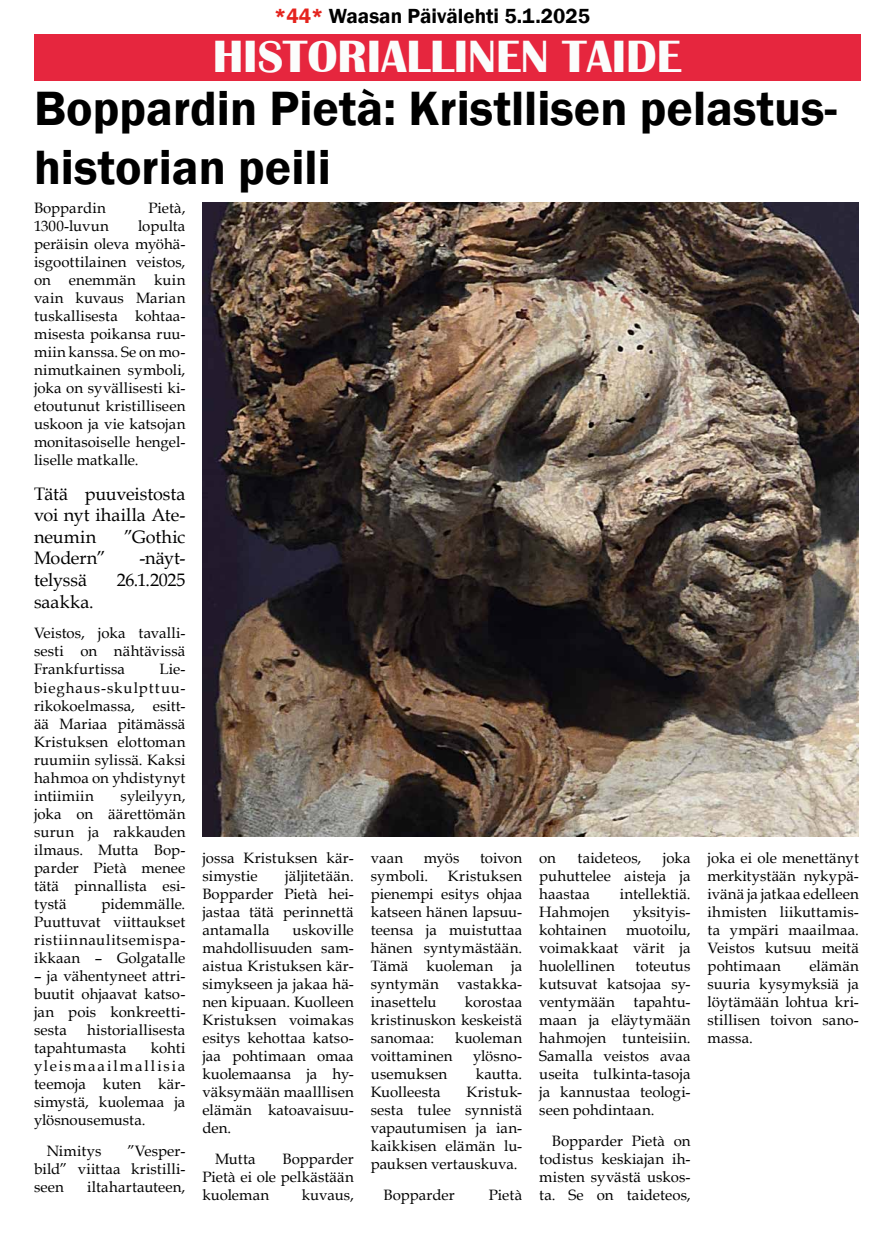
<style>
.page{position:relative;width:893px;height:1234px;background:#fff}
.page>*{position:absolute;margin:0;border:0;box-sizing:border-box;transform-origin:0 0}
.t1{font:600 49.5px/59.4px "Franklin Gothic";color:#000}
.t2{font:700 46.5px "Britannic";color:#fbfdfc}
.t3{font:600 21px "Franklin Gothic";color:#000}
.t4{font:18px/21.6px "Book Antiqua";letter-spacing:-.005em;color:#000;text-align:justify}
.t5{font:15px/18px "Book Antiqua";letter-spacing:.01em;color:#000;text-align:justify}
.s1{color:#e5231d}
</style>
<div class="page">
<div style="left:34px;top:34px;width:826px;height:47px;background:#e6263e"></div>
<img style="left:202px;top:202px;width:657px;height:634px">
<h3 class="t3" style="left:274px;top:3px;width:317px"><span class="s1">*44*</span> Waasan Päivälehti 5.1.2025</h3>
<h2 class="t2" style="left:213px;top:30px;width:470px">HISTORIALLINEN TAIDE</h2>
<h1 class="t1" style="left:34px;top:79px;width:805px">Boppardin Pietà: Kristllisen pelastus&shy;historian peili</h1>
<p class="t5" style="left:34px;top:198px;width:73px">Boppardin</p>
<p class="t5" style="left:148px;top:198px;width:39px">Pietà,</p>
<p class="t5" style="left:34px;top:216px;width:76px">1300-luvun</p>
<p class="t5" style="left:34px;top:216px;width:153px;text-indent:104px">lopulta peräisin oleva myöhä&shy;isgoottilainen veistos, on enemmän kuin vain kuvaus Marian tuskallisesta kohtaa&shy;misesta poikansa ruu&shy;miin kanssa. Se on mo&shy;nimutkainen symboli, joka on syvällisesti ki&shy;etoutunut kristilliseen uskoon ja vie katsojan monitasoiselle hengel&shy;liselle matkalle.</p>
<p class="t4" style="left:34px;top:482px;width:153px">Tätä puuveistosta voi nyt ihailla Ate&shy;neumin</p>
<p class="t4" style="left:124px;top:525px;width:63px">”Gothic</p>
<p class="t4" style="left:34px;top:547px;width:73px">Modern”</p>
<p class="t4" style="left:139px;top:547px;width:47px">-näyt-</p>
<p class="t4" style="left:34px;top:568px;width:55px">telyssä</p>
<p class="t4" style="left:117px;top:568px;width:70px">26.1.2025</p>
<p class="t4" style="left:34px;top:590px;width:61px">saakka.</p>
<p class="t5" style="left:34px;top:624px;width:153px">Veistos, joka tavalli&shy;sesti on nähtävissä Frankfurtissa</p>
<p class="t5" style="left:34px;top:660px;width:153px;text-indent:126px">Lie&shy;bieghaus-skulpttuu&shy;rikokoelmassa, esitt&shy;ää Mariaa pitämässä Kristuksen elottoman ruumiin sylissä. Kaksi hahmoa on yhdistynyt intiimiin</p>
<p class="t5" style="left:34px;top:786px;width:153px;text-indent:87px">syleilyyn, joka on äärettömän surun ja rakkauden ilmaus. Mutta Bop&shy;parder Pietà menee tätä pinnallista esi&shy;tystä</p>
<p class="t5" style="left:34px;top:894px;width:153px;text-indent:68px">pidemmälle.<br>Puuttuvat viittaukset ristiinnaulitsemispa&shy;ikkaan – Golgatalle</p>
<p class="t5" style="left:34px;top:966px;width:153px">– ja vähentyneet attri&shy;buutit ohjaavat katso&shy;jan pois konkreetti&shy;sesta</p>
<p class="t5" style="left:34px;top:1020px;width:153px;text-indent:53px">historiallisesta tapahtumasta</p>
<p class="t5" style="left:34px;top:1038px;width:153px;text-indent:117px">kohti yleismaailmallisia teemoja kuten kär&shy;simystä, kuolemaa ja ylösnousemusta.</p>
<p class="t5" style="left:47px;top:1140px;width:56px">Nimitys</p>
<p class="t5" style="left:34px;top:1140px;width:153px;text-indent:94px">”Vesper&shy;bild” viittaa kristilli&shy;seen</p>
<p class="t5" style="left:87px;top:1176px;width:100px">iltahartauteen,</p>
<p class="t5" style="left:202px;top:848px;width:153px">jossa Kristuksen kär&shy;simystie</p>
<p class="t5" style="left:202px;top:866px;width:153px;text-indent:83px">jäljitetään.<br>Bopparder Pietà hei&shy;jastaa tätä perinnettä antamalla</p>
<p class="t5" style="left:202px;top:920px;width:153px;text-indent:90px">uskoville mahdollisuuden sam&shy;aistua Kristuksen kär&shy;simykseen ja jakaa hä&shy;nen kipuaan. Kuolleen Kristuksen voimakas esitys kehottaa katso&shy;jaa pohtimaan omaa kuolemaansa ja hy&shy;väksymään maalllisen elämän katoavaisuu&shy;den.</p>
<p class="t5" style="left:215px;top:1148px;width:42px">Mutta</p>
<p class="t5" style="left:202px;top:1148px;width:153px;text-indent:80px">Bopparder Pietà ei ole pelkästään kuoleman</p>
<p class="t5" style="left:302px;top:1184px;width:53px">kuvaus,</p>
<p class="t5" style="left:371px;top:848px;width:34px">vaan</p>
<p class="t5" style="left:424px;top:848px;width:37px">myös</p>
<p class="t5" style="left:480px;top:848px;width:44px">toivon</p>
<p class="t5" style="left:371px;top:866px;width:59px">symboli.</p>
<p class="t5" style="left:371px;top:866px;width:153px;text-indent:77px">Kristuksen pienempi esitys ohjaa katseen hänen lapsuu&shy;teensa ja muistuttaa hänen syntymästään.<br>Tämä kuoleman ja syntymän vastakka&shy;inasettelu</p>
<p class="t5" style="left:371px;top:992px;width:153px;text-indent:94px">korostaa kristinuskon keskeistä sanomaa:</p>
<p class="t5" style="left:455px;top:1028px;width:68px">kuoleman</p>
<p class="t5" style="left:371px;top:1046px;width:83px">voittaminen</p>
<p class="t5" style="left:473px;top:1046px;width:51px">ylösno-</p>
<p class="t5" style="left:371px;top:1064px;width:78px">usemuksen</p>
<p class="t5" style="left:476px;top:1064px;width:48px">kautta.</p>
<p class="t5" style="left:371px;top:1082px;width:71px">Kuolleesta</p>
<p class="t5" style="left:371px;top:1082px;width:153px;text-indent:96px">Kristuk&shy;sesta tulee synnistä vapautumisen ja ian&shy;kaikkisen elämän lu&shy;pauksen vertauskuva.</p>
<p class="t5" style="left:384px;top:1184px;width:73px">Bopparder</p>
<p class="t5" style="left:489px;top:1184px;width:35px">Pietà</p>
<p class="t5" style="left:539px;top:848px;width:18px">on</p>
<p class="t5" style="left:578px;top:848px;width:65px">taideteos,</p>
<p class="t5" style="left:539px;top:848px;width:153px;text-indent:124px">joka puhuttelee aisteja ja haastaa</p>
<p class="t5" style="left:620px;top:884px;width:72px">intellektiä.</p>
<p class="t5" style="left:539px;top:902px;width:72px">Hahmojen</p>
<p class="t5" style="left:633px;top:902px;width:59px">yksityis-</p>
<p class="t5" style="left:539px;top:920px;width:69px">kohtainen</p>
<p class="t5" style="left:539px;top:920px;width:153px;text-indent:87px">muotoilu, voimakkaat värit ja huolellinen</p>
<p class="t5" style="left:539px;top:956px;width:153px;text-indent:96px">toteutus kutsuvat katsojaa sy&shy;ventymään tapahtu&shy;maan ja eläytymään hahmojen tunteisiin.<br>Samalla veistos avaa useita tulkinta-tasoja ja kannustaa teologi&shy;seen pohdintaan.</p>
<p class="t5" style="left:539px;top:1130px;width:153px;text-indent:13px">Bopparder Pietà on todistus keskiajan ih&shy;misten syvästä uskos&shy;ta. Se on taideteos,</p>
<p class="t5" style="left:708px;top:848px;width:153px">joka ei ole menettänyt merkitystään nykypä&shy;ivänä ja jatkaa edelleen ihmisten liikuttamis&shy;ta ympäri maailmaa.<br>Veistos kutsuu meitä pohtimaan</p>
<p class="t5" style="left:708px;top:956px;width:153px;text-indent:102px">elämän suuria kysymyksiä ja löytämään lohtua kri&shy;stillisen toivon sano&shy;massa.</p>
</div>
